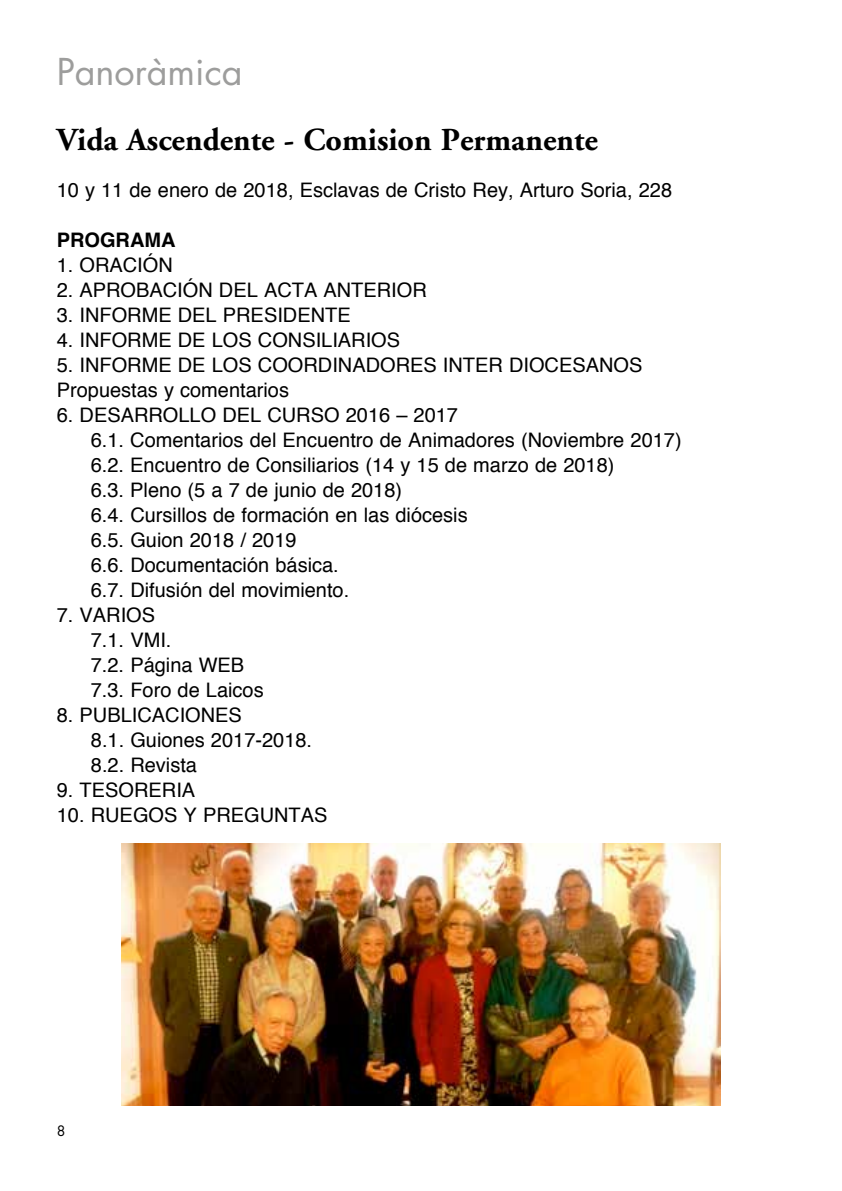
<style>
.page{position:relative;width:842px;height:1191px;background:#fff}
.page>*{position:absolute;margin:0;border:0;box-sizing:border-box;transform-origin:0 0}
.t1{font:36px "Futura";color:#9d9d9c}
.t2{font:700 32px "Adobe Garamond";color:#000}
.t3{font:20px/25px "Helvetica";color:#000}
.t4{font:700 20px "Helvetica";color:#000}
.t5{font:14px "Futura";color:#000}
</style>
<div class="page">
<img style="left:122px;top:843px;width:598px;height:263px">
<h1 class="t1" style="left:57px;top:47px;width:187px">Panoràmica</h1>
<h2 class="t2" style="left:57px;top:123px;width:543px">Vida Ascendente - Comision Permanente</h2>
<p class="t3" style="left:57px;top:178px;width:617px">10 y 11 de enero de 2018, Esclavas de Cristo Rey, Arturo Soria, 228</p>
<p class="t4" style="left:57px;top:224px;width:120px">PROGRAMA</p>
<p class="t3" style="left:57px;top:253px;width:118px">1. ORACIÓN</p>
<p class="t3" style="left:57px;top:278px;width:372px">2. APROBACIÓN DEL ACTA ANTERIOR</p>
<p class="t3" style="left:57px;top:303px;width:295px">3. INFORME DEL PRESIDENTE</p>
<p class="t3" style="left:57px;top:328px;width:345px">4. INFORME DE LOS CONSILIARIOS</p>
<p class="t3" style="left:57px;top:353px;width:587px">5. INFORME DE LOS COORDINADORES INTER DIOCESANOS<br>Propuestas y comentarios</p>
<p class="t3" style="left:91px;top:403px;width:592px;text-indent:-34px">6. DESARROLLO DEL CURSO 2016 – 2017<br>6.1. Comentarios del Encuentro de Animadores (Noviembre 2017)<br>6.2. Encuentro de Consiliarios (14 y 15 de marzo de 2018)<br>6.3. Pleno (5 a 7 de junio de 2018)<br>6.4. Cursillos de formación en las diócesis<br>6.5. Guion 2018 / 2019<br>6.6. Documentación básica.<br>6.7. Difusión del movimiento.</p>
<p class="t3" style="left:91px;top:603px;width:174px;text-indent:-34px">7. VARIOS<br>7.1. VMI.<br>7.2. Página WEB<br>7.3. Foro de Laicos</p>
<p class="t3" style="left:91px;top:703px;width:223px;text-indent:-34px">8. PUBLICACIONES<br>8.1. Guiones 2017-2018.<br>8.2. Revista</p>
<p class="t3" style="left:57px;top:778px;width:140px">9. TESORERIA</p>
<p class="t3" style="left:57px;top:803px;width:272px">10. RUEGOS Y PREGUNTAS</p>
<p class="t5" style="left:57px;top:1120px;width:10px">8</p>
</div>
